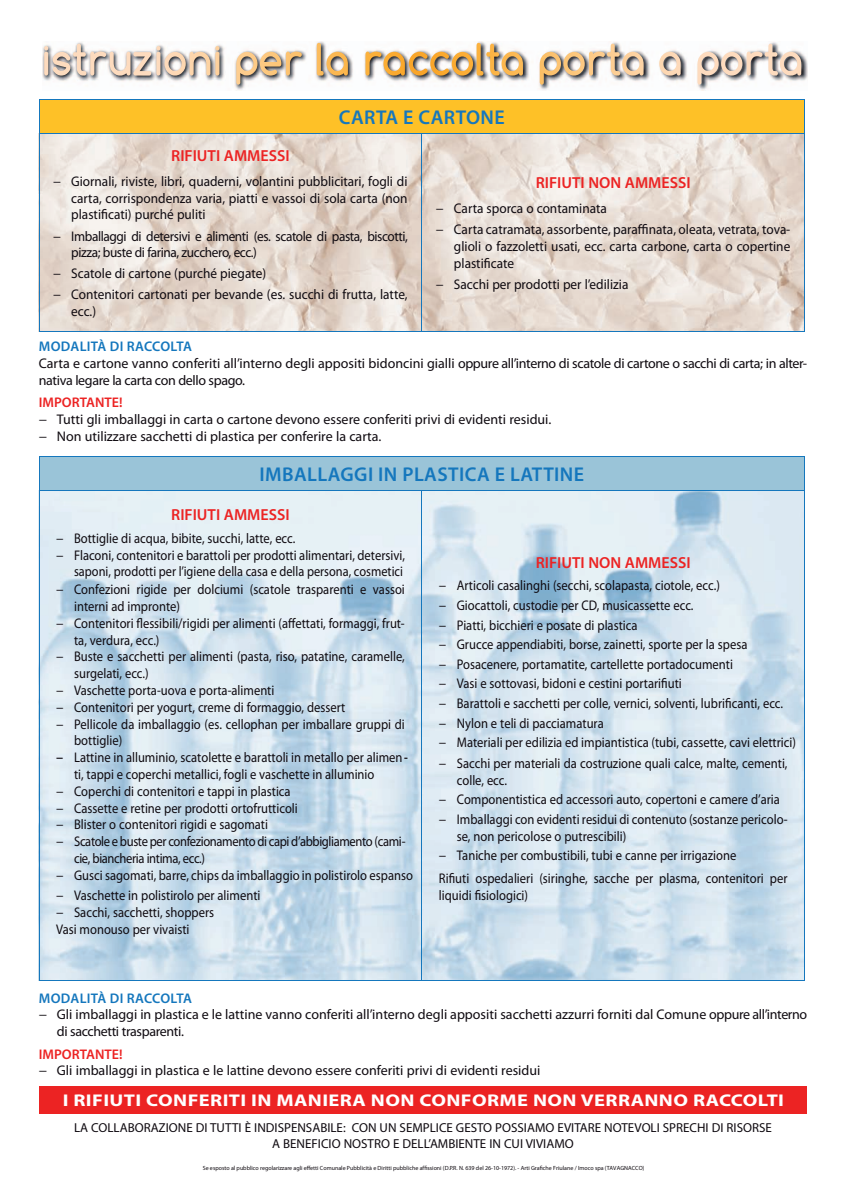
<style>
.page{position:relative;width:842px;height:1191px;background:#fff}
.page>*{position:absolute;margin:0;border:0;box-sizing:border-box;transform-origin:0 0}
.t1{font:600 20px "Myriad Pro";letter-spacing:.02em;color:#1577bd}
.t2{font:700 17px "Myriad Pro";letter-spacing:.02em;color:#fff;scale:1.2 1}
.t3{font:600 16px "Myriad Pro";color:#ec2323}
.t4{font:14px/19.7px "Myriad Pro";color:#0f0a10;scale:.9 1}
.t5{font:14px/16.8px "Myriad Pro";color:#0f0a10;scale:.95 1}
.t6{font:14px/16.8px "Myriad Pro";color:#0f0a10}
.t7{font:14px/16.8px "Myriad Pro";letter-spacing:-.025em;color:#0f0a10}
.t8{font:14px/16.8px "Myriad Pro";letter-spacing:-.03em;color:#0f0a10;scale:.95 1}
.t9{font:14px "Myriad Pro";letter-spacing:-.03em;color:#0f0a10;scale:.9 1}
.t10{font:14px "Myriad Pro";color:#0f0a10;scale:.88 1}
.t11{font:600 14px "Myriad Pro";letter-spacing:.02em;color:#1577bd}
.t12{font:600 14px "Myriad Pro";color:#ec2323}
.t13{font:13px/15.6px "Myriad Pro";color:#0f0a10;text-align:center}
.t14{font:500 6px "Avenir";color:#0f0a10}
.s1{font-weight:600}
</style>
<div class="page">
<img style="left:40px;top:491px;width:764px;height:489px">
<div style="left:39px;top:99px;width:765px;height:35px;background:#fec127"></div>
<div style="left:39px;top:456px;width:765px;height:35px;background:#9ac4d8"></div>
<img style="left:40px;top:134px;width:764px;height:197px">
<img style="left:42px;top:41px;width:765px;height:49px">
<svg style="left:611px;top:44px;width:190px;height:41px"></svg>
<hr style="left:39px;top:99px;width:1px;height:34px;background:#1577bd">
<hr style="left:39px;top:99px;width:766px;height:1px;background:#1577bd">
<hr style="left:804px;top:99px;width:1px;height:34px;background:#1577bd">
<hr style="left:39px;top:133px;width:1px;height:198px;background:#1577bd">
<hr style="left:39px;top:133px;width:766px;height:1px;background:#1577bd">
<hr style="left:422px;top:133px;width:1px;height:198px;background:#1577bd">
<hr style="left:804px;top:133px;width:1px;height:198px;background:#1577bd">
<hr style="left:39px;top:331px;width:766px;height:1px;background:#1577bd">
<hr style="left:39px;top:456px;width:1px;height:34px;background:#1577bd">
<hr style="left:39px;top:456px;width:766px;height:1px;background:#1577bd">
<hr style="left:804px;top:456px;width:1px;height:34px;background:#1577bd">
<hr style="left:39px;top:490px;width:1px;height:490px;background:#1577bd">
<hr style="left:39px;top:490px;width:766px;height:1px;background:#1577bd">
<hr style="left:422px;top:490px;width:1px;height:490px;background:#1577bd">
<hr style="left:804px;top:490px;width:1px;height:490px;background:#1577bd">
<hr style="left:39px;top:980px;width:766px;height:1px;background:#1577bd">
<div style="left:40px;top:1086px;width:767px;height:27px;background:#ec2323"></div>
<h1 class="t1" style="left:339px;top:105px;width:168px">CARTA E CARTONE</h1>
<p class="t3" style="left:171px;top:146px;width:120px">RIFIUTI AMMESSI</p>
<p class="t5" style="left:71px;top:175px;width:355px;text-align:justify;text-indent:-18px">− Giornali, riviste, libri, quaderni, volantini pubblicitari, fogli di carta, corrispondenza varia, piatti e vassoi di sola carta (non plastificati) purché puliti</p>
<p class="t8" style="left:71px;top:230px;width:356px;text-indent:-18px">− Imballaggi di detersivi e alimenti (es. scatole di pasta, biscotti, pizza; buste di farina, zucchero, ecc.)</p>
<p class="t5" style="left:53px;top:265px;width:375px;line-height:21.1px">− Scatole di cartone (purché piegate)<br>− Contenitori cartonati per bevande (es. succhi di frutta, latte,</p>
<p class="t5" style="left:71px;top:305px;width:28px">ecc.)</p>
<p class="t3" style="left:536px;top:173px;width:156px">RIFIUTI NON AMMESSI</p>
<p class="t5" style="left:436px;top:200px;width:375px;line-height:21.1px">− Carta sporca o contaminata<br>− Carta catramata, assorbente, paraffinata, oleata, vetrata, tova-</p>
<p class="t5" style="left:454px;top:240px;width:356px">glioli o fazzoletti usati, ecc. carta carbone, carta o copertine plastificate</p>
<p class="t5" style="left:436px;top:278px;width:204px">− Sacchi per prodotti per l’edilizia</p>
<p class="t11" style="left:39px;top:338px;width:154px">MODALITÀ DI RACCOLTA</p>
<p class="t7" style="left:39px;top:357px;width:770px">Carta e cartone vanno conferiti all’interno degli appositi bidoncini gialli oppure all’interno di scatole di cartone o sacchi di carta; in alter&shy;nativa legare la carta con dello spago.</p>
<p class="t12" style="left:39px;top:394px;width:85px">IMPORTANTE!</p>
<p class="t6" style="left:39px;top:413px;width:514px">− Tutti gli imballaggi in carta o cartone devono essere conferiti privi di evidenti residui. − Non utilizzare sacchetti di plastica per conferire la carta.</p>
<h1 class="t1" style="left:260px;top:462px;width:326px">IMBALLAGGI IN PLASTICA E LATTINE</h1>
<p class="t3" style="left:171px;top:505px;width:120px">RIFIUTI AMMESSI</p>
<p class="t4" style="left:56px;top:530px;width:267px">− Bottiglie di acqua, bibite, succhi, latte, ecc.</p>
<p class="t4" style="left:56px;top:547px;width:389px">− Flaconi, contenitori e barattoli per prodotti alimentari, detersivi,</p>
<p class="t10" style="left:74px;top:566px;width:375px">saponi, prodotti per l’igiene della casa e della persona, cosmetici</p>
<p class="t4" style="left:56px;top:582px;width:389px">− Confezioni rigide per dolciumi (scatole trasparenti e vassoi</p>
<p class="t4" style="left:74px;top:598px;width:119px">interni ad impronte)</p>
<p class="t4" style="left:56px;top:615px;width:389px">− Contenitori flessibili/rigidi per alimenti (affettati, formaggi, frut-</p>
<p class="t4" style="left:74px;top:632px;width:96px">ta, verdura, ecc.)</p>
<p class="t4" style="left:56px;top:649px;width:389px">− Buste e sacchetti per alimenti (pasta, riso, patatine, caramelle,</p>
<p class="t4" style="left:74px;top:666px;width:84px">surgelati, ecc.)</p>
<p class="t4" style="left:56px;top:682px;width:244px">− Vaschette porta-uova e porta-alimenti</p>
<p class="t4" style="left:56px;top:699px;width:323px">− Contenitori per yogurt, creme di formaggio, dessert</p>
<p class="t4" style="left:56px;top:716px;width:389px">− Pellicole da imballaggio (es. cellophan per imballare gruppi di</p>
<p class="t4" style="left:74px;top:733px;width:55px">bottiglie)</p>
<p class="t4" style="left:56px;top:750px;width:392px"><span class="s1">−</span> Lattine in alluminio, scatolette e barattoli in metallo per alimen<span class="s1">-</span></p>
<p class="t4" style="left:74px;top:766px;width:335px">ti, tappi e coperchi metallici, fogli e vaschette in alluminio</p>
<p class="t4" style="left:56px;top:783px;width:262px">− Coperchi di contenitori e tappi in plastica</p>
<p class="t4" style="left:56px;top:800px;width:270px">− Cassette e retine per prodotti ortofrutticoli</p>
<p class="t4" style="left:56px;top:817px;width:237px">− Blister o contenitori rigidi e sagomati</p>
<p class="t9" style="left:56px;top:836px;width:390px">− Scatole e buste per confezionamento di capi d’abbigliamento (cami-</p>
<p class="t9" style="left:74px;top:853px;width:147px">cie, biancheria intima, ecc.)</p>
<p class="t4" style="left:56px;top:867px;width:398px">− Gusci sagomati, barre, chips da imballaggio in polistirolo espanso</p>
<p class="t4" style="left:56px;top:889px;width:229px;line-height:16.8px">− Vaschette in polistirolo per alimenti − Sacchi, sacchetti, shoppers<br>Vasi monouso per vivaisti</p>
<p class="t3" style="left:536px;top:553px;width:156px">RIFIUTI NON AMMESSI</p>
<p class="t4" style="left:439px;top:578px;width:398px">− Articoli casalinghi (secchi, scolapasta, ciotole, ecc.)<br>− Giocattoli, custodie per CD, musicassette ecc.<br>− Piatti, bicchieri e posate di plastica<br>− Grucce appendiabiti, borse, zainetti, sporte per la spesa<br>− Posacenere, portamatite, cartellette portadocumenti<br>− Vasi e sottovasi, bidoni e cestini portarifiuti<br>− Barattoli e sacchetti per colle, vernici, solventi, lubrificanti, ecc.<br>− Nylon e teli di pacciamatura<br>− Materiali per edilizia ed impiantistica (tubi, cassette, cavi elettrici) − Sacchi per materiali da costruzione quali calce, malte, cementi,</p>
<p class="t4" style="left:439px;top:772px;width:389px;text-indent:18px">colle, ecc.<br>− Componentistica ed accessori auto, copertoni e camere d’aria − Imballaggi con evidenti residui di contenuto (sostanze pericolo-</p>
<p class="t4" style="left:439px;top:828px;width:332px;text-indent:18px">se, non pericolose o putrescibili)<br>− Taniche per combustibili, tubi e canne per irrigazione</p>
<p class="t4" style="left:439px;top:872px;width:389px;line-height:16.8px">Rifiuti ospedalieri (siringhe, sacche per plasma, contenitori per liquidi fisiologici)</p>
<p class="t11" style="left:39px;top:989px;width:154px">MODALITÀ DI RACCOLTA</p>
<p class="t6" style="left:57px;top:1008px;width:752px;text-indent:-18px">− Gli imballaggi in plastica e le lattine vanno conferiti all’interno degli appositi sacchetti azzurri forniti dal Comune oppure all’interno di sacchetti trasparenti.</p>
<p class="t12" style="left:39px;top:1045px;width:85px">IMPORTANTE!</p>
<p class="t6" style="left:39px;top:1064px;width:503px">− Gli imballaggi in plastica e le lattine devono essere conferiti privi di evidenti residui</p>
<p class="t2" style="left:63px;top:1090px;width:603px">I RIFIUTI CONFERITI IN MANIERA NON CONFORME NON VERRANNO RACCOLTI</p>
<p class="t13" style="left:74px;top:1122px;width:699px">LA COLLABORAZIONE DI TUTTI È INDISPENSABILE: CON UN SEMPLICE GESTO POSSIAMO EVITARE NOTEVOLI SPRECHI DI RISORSE<br>A BENEFICIO NOSTRO E DELL’AMBIENTE IN CUI VIVIAMO</p>
<p class="t14" style="left:203px;top:1165px;width:443px">Se esposto al pubblico regolarizzare agli effetti Comunale Pubblicità e Diritti pubbliche affissioni (D.P.R. N. 639 del 26-10-1972). - Arti Grafiche Friulane / Imoco spa (TAVAGNACCO)</p>
</div>
